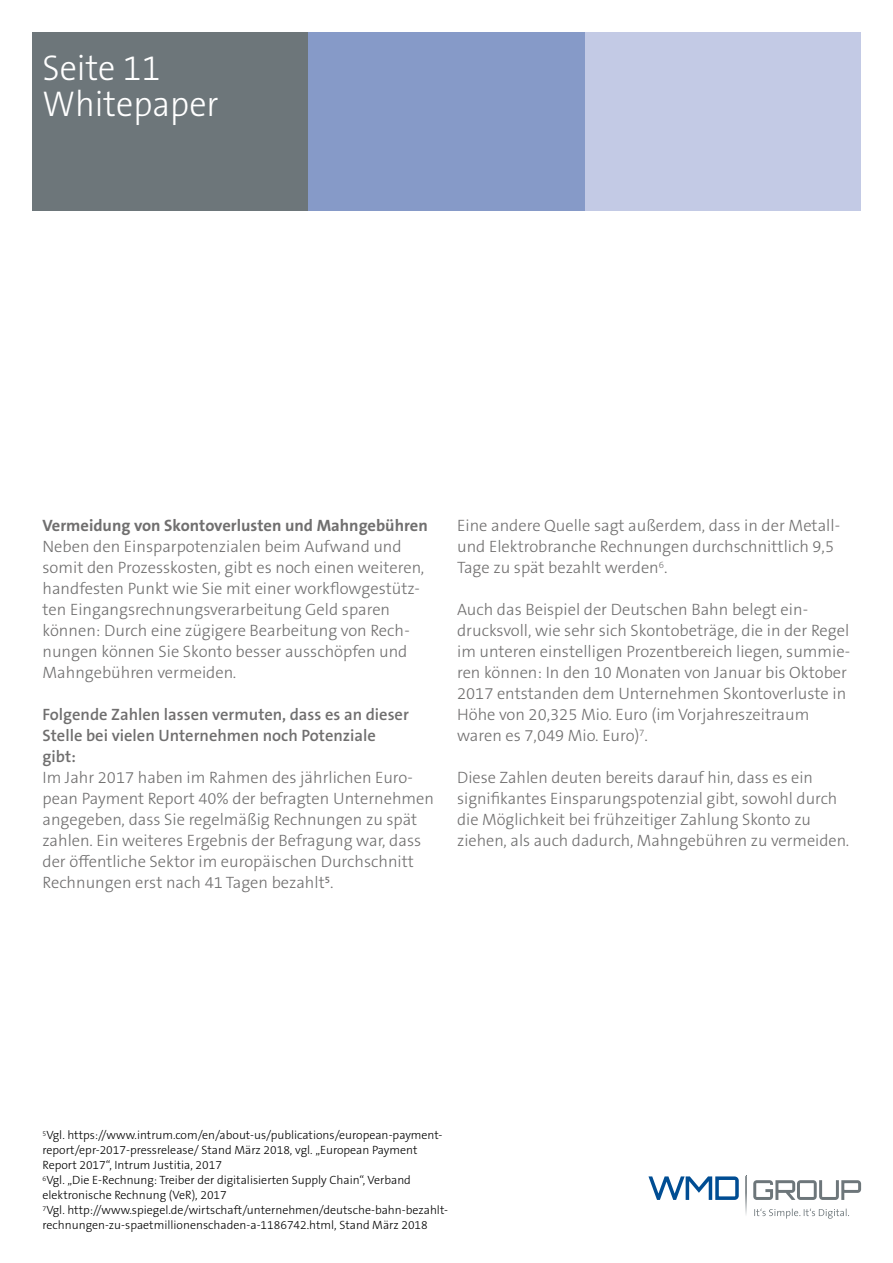
<style>
.page{position:relative;width:893px;height:1263px;background:#fff}
.page>*{position:absolute;margin:0;border:0;box-sizing:border-box;transform-origin:0 0}
.t1{font:300 36px/36px "The Sans B W3";color:#fff;scale:.95 1}
.t2{font:300 16.5px/21px "The Sans B W3";color:#706f6f}
.t3{font:600 16.5px/21px "The Sans B W6";color:#706f6f}
.t4{font:700 16.5px "The Sans B W7";color:#706f6f}
.t5{font:300 12px/15px "The Sans B W3";color:#000}
</style>
<div class="page">
<div style="left:32px;top:32px;width:276px;height:178px;background:#6d767a"></div>
<svg style="left:754px;top:1208px;width:95px;height:11px"></svg>
<svg style="left:648px;top:1176px;width:91px;height:24px"></svg>
<svg style="left:753px;top:1180px;width:108px;height:20px"></svg>
<svg style="left:745px;top:1176px;width:2px;height:39px"></svg>
<div style="left:585px;top:32px;width:276px;height:178px;background:#c3cae5"></div>
<div style="left:308px;top:32px;width:277px;height:178px;background:#869ac8"></div>
<h1 class="t1" style="left:43px;top:50px;width:187px">Seite 11<br>Whitepaper</h1>
<p class="t4" style="left:43px;top:515px;width:387px">Vermeidung von Skontoverlusten und Mahngebühren</p>
<p class="t2" style="left:43px;top:536px;width:383px">Neben den Einsparpotenzialen beim Aufwand und somit den Prozesskosten, gibt es noch einen weiteren, handfesten Punkt wie Sie mit einer workflowgestütz&shy;ten Eingangsrechnungsverarbeitung Geld sparen können: Durch eine zügigere Bearbeitung von Rech&shy;nungen können Sie Skonto besser ausschöpfen und Mahngebühren vermeiden.</p>
<p class="t3" style="left:43px;top:704px;width:368px">Folgende Zahlen lassen vermuten, dass es an dieser<br>Stelle bei vielen Unternehmen noch Potenziale gibt:</p>
<p class="t2" style="left:43px;top:767px;width:393px">Im Jahr 2017 haben im Rahmen des jährlichen Euro&shy;pean Payment Report 40% der befragten Unternehmen angegeben, dass Sie regelmäßig Rechnungen zu spät zahlen. Ein weiteres Ergebnis der Befragung war, dass der öffentliche Sektor im europäischen Durchschnitt Rechnungen erst nach 41 Tagen bezahlt<sup>5</sup>.</p>
<p class="t2" style="left:457px;top:515px;width:384px">Eine andere Quelle sagt außerdem, dass in der Metall&shy;und Elektrobranche Rechnungen durchschnittlich 9,5<br>Tage zu spät bezahlt werden<sup>6</sup>.</p>
<p class="t2" style="left:457px;top:599px;width:395px">Auch das Beispiel der Deutschen Bahn belegt ein&shy;drucksvoll, wie sehr sich Skontobeträge, die in der Regel im unteren einstelligen Prozentbereich liegen, summie&shy;ren können: In den 10 Monaten von Januar bis Oktober 2017 entstanden dem Unternehmen Skontoverluste in Höhe von 20,325 Mio. Euro (im Vorjahreszeitraum waren es 7,049 Mio. Euro)<sup>7</sup>.</p>
<p class="t2" style="left:457px;top:767px;width:394px">Diese Zahlen deuten bereits darauf hin, dass es ein signifikantes Einsparungspotenzial gibt, sowohl durch die Möglichkeit bei frühzeitiger Zahlung Skonto zu ziehen, als auch dadurch, Mahngebühren zu vermeiden.</p>
<p class="t5" style="left:43px;top:1128px;width:407px"><sup>5</sup>Vgl. https://www.intrum.com/en/about-us/publications/european-payment&shy;report/epr-2017-pressrelease/ Stand März 2018, vgl. „European Payment Report 2017“, Intrum Justitia, 2017<br><sup>6</sup>Vgl. „Die E-Rechnung: Treiber der digitalisierten Supply Chain“, Verband elektronische Rechnung (VeR), 2017<br><sup>7</sup>Vgl. http://www.spiegel.de/wirtschaft/unternehmen/deutsche-bahn-bezahlt&shy;rechnungen-zu-spaetmillionenschaden-a-1186742.html, Stand März 2018</p>
</div>
